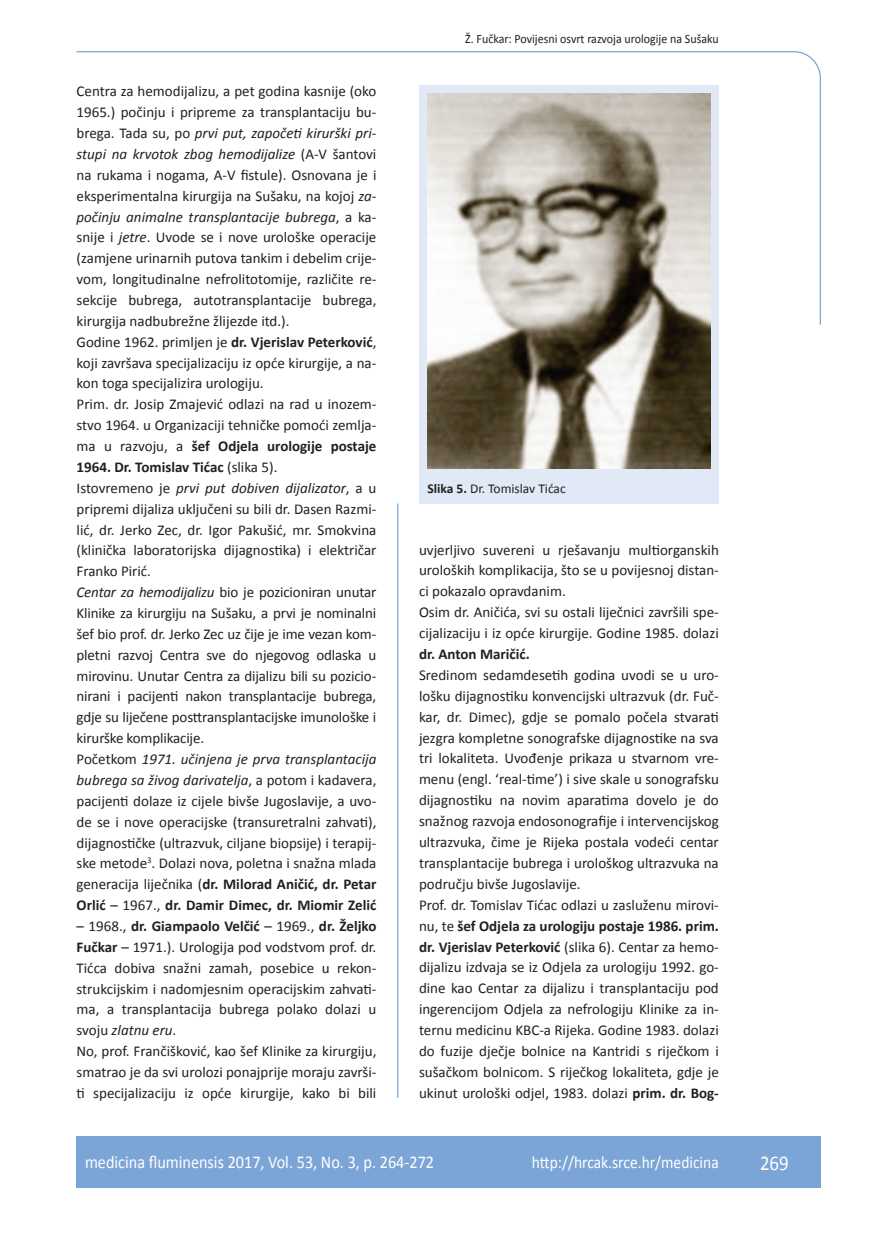
<style>
.page{position:relative;width:872px;height:1234px;background:#fff}
.page>*{position:absolute;margin:0;border:0;box-sizing:border-box;transform-origin:0 0}
.t1{font:21px "Calibri";color:#fff;scale:.9 1}
.t2{font:18px "Calibri";color:#fff;scale:.9 1}
.t3{font:17.25px "Calibri";color:#fff;scale:.9 1}
.t4{font:15px/20.9px "Calibri";color:#231f20}
.t5{font:700 15px "Calibri";color:#231f20}
.t6{font:13.5px "Calibri";color:#231f20}
.t7{font:12.75px "Calibri";color:#231f20;scale:.94 1}
.s1{font-style:italic}
.s2{font-weight:700}
</style>
<div class="page">
<svg style="left:76px;top:51px;width:745px;height:274px"></svg>
<hr style="left:397px;top:503px;width:1px;height:594px;background:#7ca5d7">
<div style="left:77px;top:1135px;width:744px;height:51px;background:#7ca5d7"></div>
<div style="left:419px;top:85px;width:300px;height:418px;background:#e1e9f6"></div>
<img style="left:427px;top:94px;width:284px;height:374px">
<p class="t4" style="left:77px;top:80px;width:301px">Centra za hemodijalizu, a pet godina kasnije (oko 1965.) počinju i pripreme za transplantaciju bu&shy;brega. Tada su, po <span class="s1">prvi put, započeti kirurški pri&shy;stupi na krvotok zbog hemodijalize</span> (A-V šantovi na rukama i nogama, A-V fistule). Osnovana je i eksperimentalna kirurgija na Sušaku, na kojoj <span class="s1">za&shy;počinju animalne transplantacije bubrega</span>, a ka&shy;snije i <span class="s1">jetre</span>. Uvode se i nove urološke operacije (zamjene urinarnih putova tankim i debelim crije&shy;vom, longitudinalne nefrolitotomije, različite re&shy;sekcije bubrega, autotransplantacije bubrega, kirurgija nadbubrežne žlijezde itd.).<br>Godine 1962. primljen je <span class="s2">dr. Vjerislav Peterković</span>, koji završava specijalizaciju iz opće kirurgije, a na&shy;kon toga specijalizira urologiju.<br>Prim. dr. Josip Zmajević odlazi na rad u inozem&shy;stvo 1964. u Organizaciji tehničke pomoći zemlja&shy;ma u razvoju, a <span class="s2">šef Odjela urologije postaje 1964. Dr. Tomislav Tićac</span> (slika 5).<br>Istovremeno je <span class="s1">prvi put dobiven dijalizator</span>, a u pripremi dijaliza uključeni su bili dr. Dasen Razmi&shy;lić, dr. Jerko Zec, dr. Igor Pakušić, mr. Smokvina (klinička laboratorijska dijagnostika) i električar Franko Pirić.<br><span class="s1">Centar za hemodijalizu</span> bio je pozicioniran unutar Klinike za kirurgiju na Sušaku, a prvi je nominalni šef bio prof. dr. Jerko Zec uz čije je ime vezan kom&shy;pletni razvoj Centra sve do njegovog odlaska u mirovinu. Unutar Centra za dijalizu bili su pozicio&shy;nirani i pacijenti nakon transplantacije bubrega, gdje su liječene posttransplantacijske imunološke i kirurške komplikacije.<br>Početkom <span class="s1">1971. učinjena je prva transplantacija bubrega sa živog darivatelja</span>, a potom i kadavera, pacijenti dolaze iz cijele bivše Jugoslavije, a uvo&shy;de se i nove operacijske (transuretralni zahvati), dijagnostičke (ultrazvuk, ciljane biopsije) i terapij&shy;ske metode<sup>3</sup>. Dolazi nova, poletna i snažna mlada generacija liječnika (<span class="s2">dr. Milorad Aničić, dr. Petar Orlić</span> – 1967., <span class="s2">dr. Damir Dimec, dr. Miomir Zelić</span></p>
<p class="t4" style="left:77px;top:914px;width:301px">– 1968., <span class="s2">dr. Giampaolo Velčić</span> – 1969., <span class="s2">dr. Željko Fučkar</span> – 1971.). Urologija pod vodstvom prof. dr.<br>Tićca dobiva snažni zamah, posebice u rekon&shy;strukcijskim i nadomjesnim operacijskim zahvati&shy;ma, a transplantacija bubrega polako dolazi u svoju <span class="s1">zlatnu eru</span>.<br>No, prof. Frančišković, kao šef Klinike za kirurgiju, smatrao je da svi urolozi ponajprije moraju završi&shy;ti specijalizaciju iz opće kirurgije, kako bi bili</p>
<p class="t7" style="left:465px;top:30px;width:271px">Ž. Fučkar: Povijesni osvrt razvoja urologije na Sušaku</p>
<p class="t6" style="left:427px;top:480px;width:140px"><span class="s2">Slika 5.</span> Dr. Tomislav Tićac</p>
<p class="t4" style="left:419px;top:538px;width:301px">uvjerljivo suvereni u rješavanju multiorganskih uroloških komplikacija, što se u povijesnoj distan&shy;ci pokazalo opravdanim.<br>Osim dr. Aničića, svi su ostali liječnici završili spe&shy;cijalizaciju i iz opće kirurgije. Godine 1985. dolazi</p>
<p class="t5" style="left:419px;top:644px;width:112px">dr. Anton Maričić.</p>
<p class="t4" style="left:419px;top:663px;width:301px">Sredinom sedamdesetih godina uvodi se u uro&shy;lošku dijagnostiku konvencijski ultrazvuk (dr. Fuč&shy;kar, dr. Dimec), gdje se pomalo počela stvarati jezgra kompletne sonografske dijagnostike na sva tri lokaliteta. Uvođenje prikaza u stvarnom vre&shy;menu (engl. ‘real-time’) i sive skale u sonografsku dijagnostiku na novim aparatima dovelo je do snažnog razvoja endosonografije i intervencijskog ultrazvuka, čime je Rijeka postala vodeći centar transplantacije bubrega i urološkog ultrazvuka na području bivše Jugoslavije.<br>Prof. dr. Tomislav Tićac odlazi u zasluženu mirovi&shy;nu, te <span class="s2">šef Odjela za urologiju postaje 1986. prim. dr. Vjerislav Peterković</span> (slika 6). Centar za hemo&shy;dijalizu izdvaja se iz Odjela za urologiju 1992. go&shy;dine kao Centar za dijalizu i transplantaciju pod ingerencijom Odjela za nefrologiju Klinike za in&shy;ternu medicinu KBC-a Rijeka. Godine 1983. dolazi do fuzije dječje bolnice na Kantridi s riječkom i sušačkom bolnicom. S riječkog lokaliteta, gdje je ukinut urološki odjel, 1983. dolazi <span class="s2">prim. dr. Bog-</span></p>
<p class="t2" style="left:85px;top:1150px;width:389px">medicina fluminensis 2017, Vol. 53, No. 3, p. 264-272</p>
<p class="t3" style="left:532px;top:1151px;width:209px">http://hrcak.srce.hr/medicina</p>
<h1 class="t1" style="left:760px;top:1149px;width:33px">269</h1>
</div>
